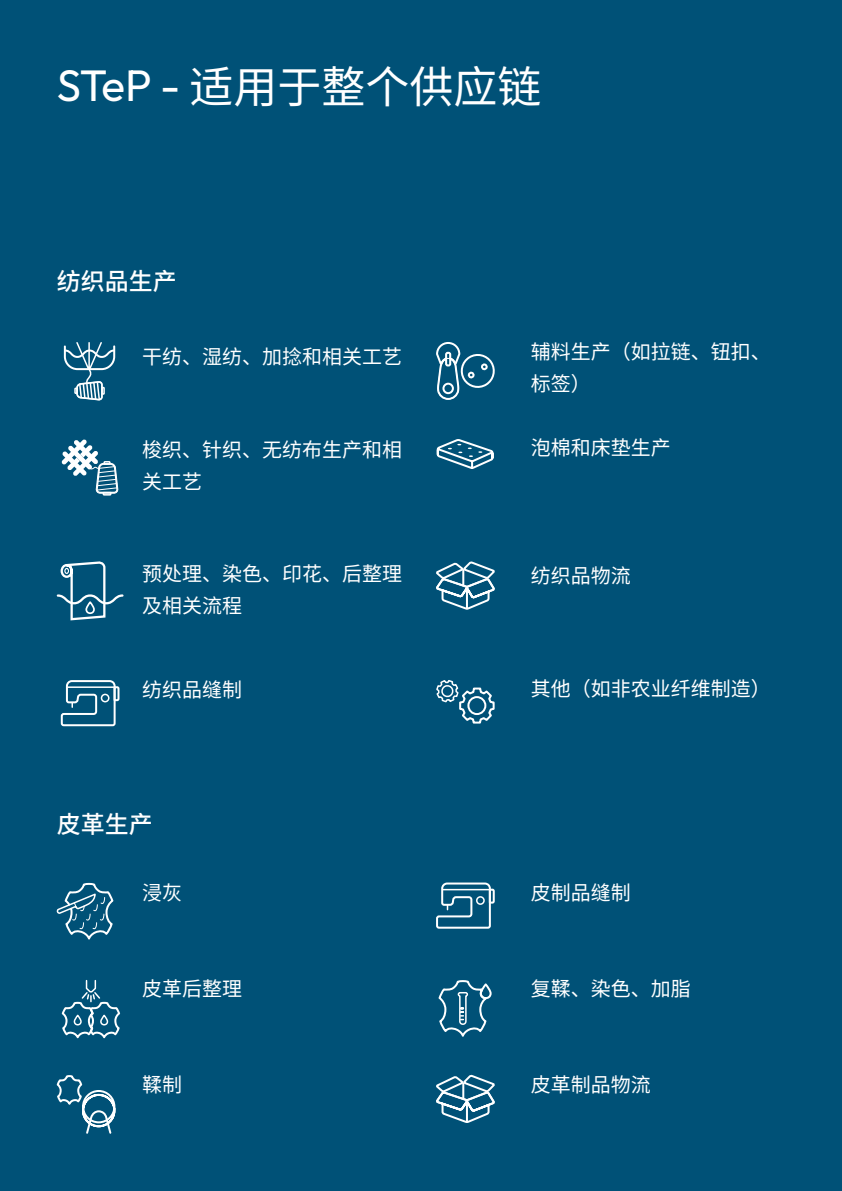
<style>
.page{position:relative;width:842px;height:1191px;background:#005177}
.page>*{position:absolute;margin:0;border:0;box-sizing:border-box;transform-origin:0 0}
.t1{font:44px "Source Han Sans CN";color:#fff}
.t2{font:500 24px "Source Han Sans CN";color:#fff}
.t3{font:20px/32px "Source Han Sans CN";color:#fff}
.s1{font-family:"Outfit"}
</style>
<div class="page">
<svg style="left:64px;top:342px;width:52px;height:58px"></svg>
<svg style="left:57px;top:883px;width:56px;height:56px"></svg>
<svg style="left:62px;top:980px;width:58px;height:58px"></svg>
<svg style="left:57px;top:562px;width:67px;height:58px"></svg>
<svg style="left:57px;top:1075px;width:58px;height:58px"></svg>
<svg style="left:61px;top:680px;width:58px;height:47px"></svg>
<div style="left:101px;top:693px;width:9px;height:9px;border:2px solid #fff;border-radius:50%"></div>
<hr style="left:68px;top:686px;width:46px;height:2px;background:#fff">
<svg style="left:436px;top:342px;width:59px;height:58px"></svg>
<svg style="left:436px;top:882px;width:59px;height:47px"></svg>
<div style="left:476px;top:896px;width:9px;height:9px;border:2px solid #fff;border-radius:50%"></div>
<hr style="left:443px;top:889px;width:46px;height:1px;background:#fff">
<svg style="left:437px;top:439px;width:56px;height:30px"></svg>
<div style="left:480px;top:983px;width:12px;height:16px;border:2px solid #fff;border-radius:5px"></div>
<svg style="left:438px;top:980px;width:50px;height:57px"></svg>
<svg style="left:436px;top:561px;width:59px;height:49px"></svg>
<svg style="left:436px;top:1074px;width:59px;height:49px"></svg>
<svg style="left:436px;top:680px;width:59px;height:44px"></svg>
<svg style="left:62px;top:439px;width:56px;height:56px"></svg>
<h1 class="t1" style="left:57px;top:62px;width:486px"><span class="s1">STeP -</span> 适用于整个供应链</h1>
<p class="t2" style="left:57px;top:268px;width:121px">纺织品生产</p>
<p class="t3" style="left:142px;top:341px;width:261px">干纺、湿纺、加捻和相关工艺</p>
<p class="t3" style="left:531px;top:336px;width:241px">辅料生产（如拉链、钮扣、标签）</p>
<p class="t3" style="left:142px;top:434px;width:261px">梭织、针织、无纺布生产和相关工艺</p>
<p class="t3" style="left:531px;top:432px;width:141px">泡棉和床垫生产</p>
<p class="t3" style="left:142px;top:558px;width:261px">预处理、染色、印花、后整理及相关流程</p>
<p class="t3" style="left:531px;top:560px;width:101px">纺织品物流</p>
<p class="t3" style="left:142px;top:674px;width:101px">纺织品缝制</p>
<p class="t3" style="left:531px;top:673px;width:241px">其他（如非农业纤维制造）</p>
<p class="t2" style="left:57px;top:811px;width:97px">皮革生产</p>
<p class="t3" style="left:142px;top:877px;width:42px">浸灰</p>
<p class="t3" style="left:531px;top:877px;width:101px">皮制品缝制</p>
<p class="t3" style="left:142px;top:973px;width:101px">皮革后整理</p>
<p class="t3" style="left:531px;top:973px;width:161px">复鞣、染色、加脂</p>
<p class="t3" style="left:142px;top:1069px;width:42px">鞣制</p>
<p class="t3" style="left:531px;top:1069px;width:121px">皮革制品物流</p>
</div>
